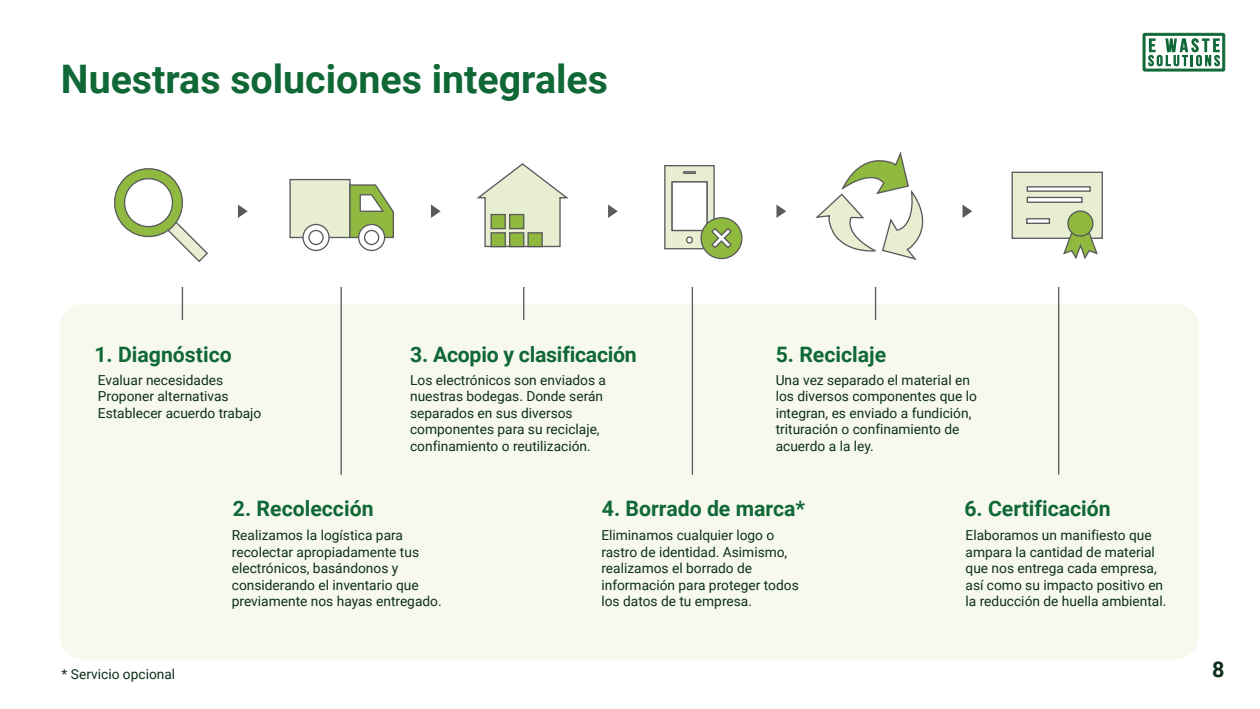
<style>
.page{position:relative;width:1260px;height:709px;background:#fff}
.page>*{position:absolute;margin:0;border:0;box-sizing:border-box;transform-origin:0 0}
.t1{font:700 39.38px "Roboto";color:#0f6836}
.t2{font:700 21.62px "Roboto";color:#0d2e1b}
.t3{font:700 21.25px "Roboto";color:#0f6836}
.t4{font:13.75px/16.5px "Roboto";color:#0d2e1b}
</style>
<div class="page">
<div style="left:60px;top:303px;width:1139px;height:356px;background:#f7f9ef;border-radius:24px"></div>
<svg style="left:1143px;top:33px;width:82px;height:38px"></svg>
<div style="left:701px;top:218px;width:41px;height:40px;background:#90b93f;border-radius:50%"></div>
<div style="left:700px;top:217px;width:43px;height:42px;border:1px solid #595a5c;border-radius:50%"></div>
<svg style="left:664px;top:165px;width:69px;height:85px"></svg>
<svg style="left:815px;top:151px;width:108px;height:109px"></svg>
<svg style="left:476px;top:163px;width:93px;height:85px"></svg>
<div style="left:491px;top:232px;width:15px;height:15px;background:#90b93f;border:1px solid #595a5c"></div>
<div style="left:509px;top:232px;width:15px;height:15px;background:#90b93f;border:1px solid #595a5c"></div>
<div style="left:509px;top:214px;width:15px;height:15px;background:#90b93f;border:1px solid #595a5c"></div>
<div style="left:527px;top:232px;width:16px;height:15px;background:#90b93f;border:1px solid #595a5c"></div>
<div style="left:491px;top:214px;width:15px;height:15px;background:#90b93f;border:1px solid #595a5c"></div>
<div style="left:289px;top:179px;width:62px;height:59px;background:#e8eed1;border:1px solid #595a5c"></div>
<svg style="left:302px;top:223px;width:28px;height:29px"></svg>
<svg style="left:349px;top:183px;width:45px;height:69px"></svg>
<div style="left:1012px;top:171px;width:91px;height:68px;background:#e8eed1;border:1px solid #595a5c"></div>
<svg style="left:1062px;top:229px;width:37px;height:30px"></svg>
<svg style="left:1027px;top:186px;width:64px;height:6px"></svg>
<svg style="left:1027px;top:197px;width:56px;height:6px"></svg>
<svg style="left:1026px;top:218px;width:24px;height:6px"></svg>
<div style="left:1068px;top:211px;width:25px;height:25px;background:#90b93f;border-radius:50%"></div>
<div style="left:1067px;top:210px;width:27px;height:26px;border:1px solid #595a5c;border-radius:50%"></div>
<svg style="left:114px;top:168px;width:94px;height:95px"></svg>
<svg style="left:238px;top:204px;width:10px;height:14px"></svg>
<svg style="left:431px;top:204px;width:10px;height:14px"></svg>
<svg style="left:608px;top:204px;width:10px;height:14px"></svg>
<svg style="left:776px;top:204px;width:10px;height:14px"></svg>
<svg style="left:963px;top:205px;width:9px;height:13px"></svg>
<hr style="left:182px;top:287px;width:1px;height:33px;background:#595a5c">
<hr style="left:523px;top:287px;width:1px;height:33px;background:#595a5c">
<hr style="left:875px;top:287px;width:1px;height:33px;background:#595a5c">
<hr style="left:341px;top:287px;width:1px;height:187px;background:#595a5c">
<hr style="left:692px;top:287px;width:1px;height:187px;background:#595a5c">
<hr style="left:1058px;top:287px;width:1px;height:187px;background:#595a5c">
<h1 class="t1" style="left:61px;top:51px;width:549px">Nuestras soluciones integrales</h1>
<h3 class="t3" style="left:94px;top:339px;width:139px">1. Diagnóstico</h3>
<p class="t4" style="left:98px;top:371px;width:165px">Evaluar necesidades<br>Proponer alternativas<br>Establecer acuerdo trabajo</p>
<h3 class="t3" style="left:410px;top:339px;width:228px">3. Acopio y clasificación</h3>
<h3 class="t3" style="left:776px;top:339px;width:112px">5. Reciclaje</h3>
<p class="t4" style="left:410px;top:371px;width:198px">Los electrónicos son enviados a nuestras bodegas. Donde serán separados en sus diversos componentes para su reciclaje, confinamiento o reutilización.</p>
<p class="t4" style="left:776px;top:371px;width:203px">Una vez separado el material en los diversos componentes que lo integran, es enviado a fundición, trituración o confinamiento de acuerdo a la ley.</p>
<h3 class="t3" style="left:233px;top:493px;width:142px">2. Recolección</h3>
<h3 class="t3" style="left:602px;top:493px;width:205px">4. Borrado de marca*</h3>
<h3 class="t3" style="left:964px;top:493px;width:148px">6. Certificación</h3>
<p class="t4" style="left:62px;top:665px;width:115px">* Servicio opcional</p>
<p class="t4" style="left:232px;top:526px;width:211px">Realizamos la logística para recolectar apropiadamente tus electrónicos, basándonos y considerando el inventario que previamente nos hayas entregado.</p>
<p class="t4" style="left:601px;top:526px;width:199px">Eliminamos cualquier logo o rastro de identidad. Asimismo, realizamos el borrado de información para proteger todos los datos de tu empresa.</p>
<p class="t4" style="left:966px;top:526px;width:202px">Elaboramos un manifiesto que ampara la cantidad de material que nos entrega cada empresa, así como su impacto positivo en la reducción de huella ambiental.</p>
<h2 class="t2" style="left:1212px;top:653px;width:14px">8</h2>
</div>
